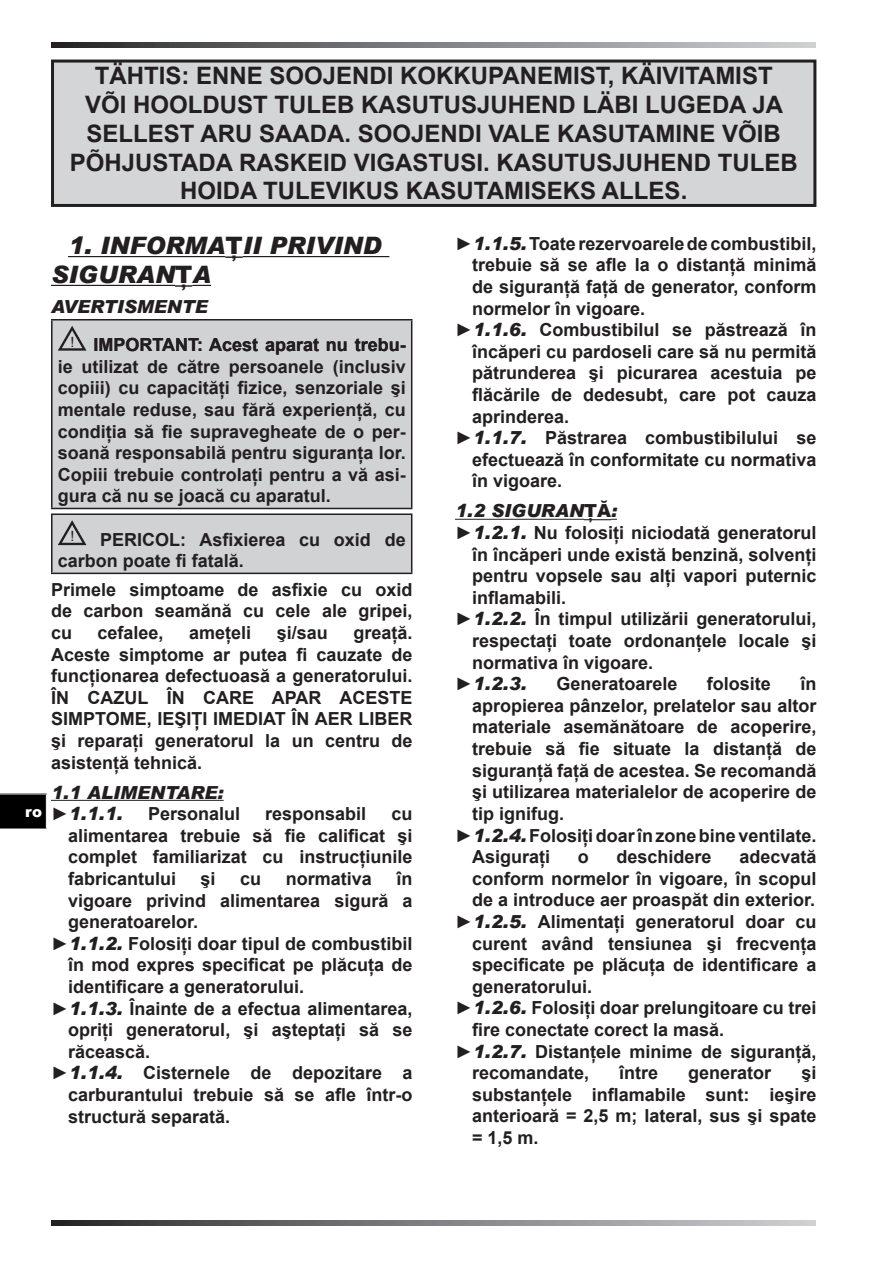
<style>
.page{position:relative;width:893px;height:1263px;background:#fff}
.page>*{position:absolute;margin:0;border:0;box-sizing:border-box;transform-origin:0 0}
.t1{font:700 24px/28.8px "Arial";color:#231f20;text-align:center}
.t2{font:italic 900 24px/28.8px "Arial";color:#231f20}
.t3{font:700 18px/21.6px "Arial";color:#231f20;text-align:justify}
.t4{font:italic 900 18px "Arial";color:#231f20}
.t5{font:900 15px "Arial";color:#fff}
.t6{font:14.1px "Arial";color:#231f20}
.s1{font-style:normal}
.s2{font-weight:700;font-style:normal}
.s3{font-weight:900;font-style:italic}
</style>
<div class="page">
<hr style="left:68px;top:256px;width:157px;height:1px;background:#231f20">
<svg style="left:225px;top:256px;width:18px;height:2px"></svg>
<hr style="left:243px;top:256px;width:146px;height:1px;background:#231f20">
<hr style="left:51px;top:285px;width:124px;height:1px;background:#231f20">
<svg style="left:175px;top:285px;width:36px;height:2px"></svg>
<hr style="left:51px;top:800px;width:173px;height:1px;background:#231f20">
<div style="left:52px;top:320px;width:360px;height:188px;background:#d1d2d4"></div>
<hr style="left:51px;top:319px;width:361px;height:1px;background:#231f20">
<hr style="left:51px;top:320px;width:2px;height:188px;background:#231f20">
<hr style="left:411px;top:320px;width:1px;height:188px;background:#231f20">
<hr style="left:51px;top:508px;width:361px;height:1px;background:#231f20">
<svg style="left:58px;top:326px;width:28px;height:25px"></svg>
<div style="left:52px;top:514px;width:360px;height:59px;background:#d1d2d4"></div>
<hr style="left:51px;top:513px;width:361px;height:2px;background:#231f20">
<hr style="left:51px;top:515px;width:2px;height:58px;background:#231f20">
<hr style="left:411px;top:515px;width:1px;height:58px;background:#231f20">
<hr style="left:51px;top:573px;width:361px;height:1px;background:#231f20">
<svg style="left:58px;top:520px;width:28px;height:25px"></svg>
<hr style="left:455px;top:519px;width:129px;height:1px;background:#231f20">
<svg style="left:584px;top:519px;width:33px;height:1px"></svg>
<div style="left:53px;top:61px;width:762px;height:144px;background:#d4d5d7"></div>
<div style="left:51px;top:60px;width:765px;height:147px;border:3px solid #231f20"></div>
<svg style="left:51px;top:1221px;width:765px;height:5px;background:#7d7e80"></svg>
<svg style="left:51px;top:43px;width:765px;height:5px;background:#7d7e80"></svg>
<div style="left:0;top:794px;width:46px;height:35px;background:#000"></div>
<hr style="left:0;top:828px;width:47px;height:1px;background:#fff">
<p class="t1" style="left:70px;top:62px;width:730px">TÄHTIS: ENNE SOOJENDI KOKKUPANEMIST, KÄIVITAMIST<br>VÕI HOOLDUST TULEB KASUTUSJUHEND LÄBI LUGEDA JA SELLEST ARU SAADA. SOOJENDI VALE KASUTAMINE VÕIB PÕHJUSTADA RASKEID VIGASTUSI. KASUTUSJUHEND TULEB HOIDA TULEVIKUS KASUTAMISEKS ALLES.</p>
<p class="t5" style="left:25px;top:801px;width:18px">ro</p>
<p class="t2" style="left:51px;top:231px;width:332px;text-indent:17px">1. INFORMA<span class="s1">Ţ</span>II PRIVIND<br>SIGURAN<span class="s1">Ţ</span>A</p>
<p class="t4" style="left:51px;top:295px;width:158px">AVERTISMENTE</p>
<p class="t6" style="left:70px;top:332px;width:5px">!</p>
<p class="t3" style="left:58px;top:335px;width:349px;text-indent:36px">IMPORTANT: Acest aparat nu trebu&shy;ie utilizat de către persoanele (inclusiv copiii) cu capacităţi fizice, senzoriale şi mentale reduse, sau fără experienţă, cu condiţia să fie supravegheate de o per&shy;soană responsabilă pentru siguranţa lor.<br>Copiii trebuie controlaţi pentru a vă asi&shy;gura că nu se joacă cu aparatul.</p>
<p class="t6" style="left:70px;top:527px;width:5px">!</p>
<p class="t3" style="left:58px;top:529px;width:349px;text-indent:42px">PERICOL: Asfixierea cu oxid de carbon poate fi fatală.</p>
<p class="t3" style="left:51px;top:579px;width:363px">Primele simptoame de asfixie cu oxid de carbon seamănă cu cele ale gripei, cu</p>
<p class="t3" style="left:51px;top:622px;width:363px;text-indent:302px">greaţă.<br>Aceste simptome ar putea fi cauzate de funcţionarea defectuoasă a generatorului.<br>ÎN CAZUL ÎN CARE APAR ACESTE SIMPTOME, IEŞIŢI IMEDIAT ÎN AER LIBER şi reparaţi generatorul la un centru de asistenţă tehnică.</p>
<p class="t4" style="left:51px;top:781px;width:174px">1.1 ALIMENTARE:</p>
<p class="t4" style="left:51px;top:802px;width:73px"><span class="s2">►</span>1.1.1.</p>
<p class="t3" style="left:148px;top:804px;width:94px">Personalul</p>
<p class="t3" style="left:265px;top:804px;width:103px">responsabil</p>
<p class="t3" style="left:98px;top:622px;width:68px">cefalee,</p>
<p class="t3" style="left:189px;top:622px;width:64px">ameţeli</p>
<p class="t3" style="left:277px;top:622px;width:53px">şi/sau</p>
<p class="t3" style="left:68px;top:804px;width:346px;text-indent:323px">cu alimentarea trebuie să fie calificat şi complet familiarizat cu instrucţiunile fabricantului</p>
<p class="t3" style="left:68px;top:868px;width:346px;text-indent:328px">în vigoare privind alimentarea sigură a generatoarelor.</p>
<p class="t3" style="left:68px;top:933px;width:346px;text-indent:-17px">►<span class="s3">1.1.2.</span> Folosiţi doar tipul de combustibil în mod expres specificat pe plăcuţa de identificare a generatorului.</p>
<p class="t3" style="left:68px;top:998px;width:346px;text-indent:-17px">►<span class="s3">1.1.3.</span> Înainte de a efectua alimentarea, opriţi generatorul, şi aşteptaţi să se răcească.</p>
<p class="t3" style="left:68px;top:1063px;width:346px;text-indent:-17px">►<span class="s3">1.1.4.</span> Cisternele de depozitare a carburantului trebuie să se afle într-o structură separată.</p>
<p class="t3" style="left:201px;top:868px;width:17px">şi</p>
<p class="t3" style="left:240px;top:868px;width:23px">cu</p>
<p class="t3" style="left:286px;top:868px;width:88px">normativa</p>
<p class="t3" style="left:472px;top:233px;width:346px;text-indent:-17px">►<span class="s3">1.1.5.</span> Toate rezervoarele de combustibil, trebuie să se afle la o distanţă minimă de siguranţă faţă de generator, conform normelor în vigoare.</p>
<p class="t3" style="left:472px;top:320px;width:346px;text-indent:-17px">►<span class="s3">1.1.6.</span> Combustibilul se păstrează în încăperi cu pardoseli care să nu permită pătrunderea şi picurarea acestuia pe flăcările de dedesubt, care pot cauza aprinderea.</p>
<p class="t3" style="left:472px;top:428px;width:346px;text-indent:-17px">►<span class="s3">1.1.7.</span> Păstrarea combustibilului se efectuează în conformitate cu normativa în vigoare.</p>
<p class="t4" style="left:455px;top:500px;width:163px">1.2 SIGURAN<span class="s1">ŢĂ</span>:</p>
<p class="t3" style="left:472px;top:522px;width:346px;text-indent:-17px">►<span class="s3">1.2.1.</span> Nu folosiţi niciodată generatorul în încăperi unde există benzină, solvenţi pentru vopsele sau alţi vapori puternic inflamabili.</p>
<p class="t3" style="left:472px;top:609px;width:346px;text-indent:-17px">►<span class="s3">1.2.2.</span> În timpul utilizării generatorului, respectaţi toate ordonanţele locale şi normativa în vigoare.</p>
<p class="t4" style="left:455px;top:673px;width:73px"><span class="s2">►</span>1.2.3.</p>
<p class="t3" style="left:556px;top:674px;width:123px">Generatoarele</p>
<p class="t3" style="left:707px;top:674px;width:66px">folosite</p>
<p class="t3" style="left:472px;top:674px;width:346px;text-indent:328px">în apropierea pânzelor, prelatelor sau altor materiale asemănătoare de acoperire, trebuie să fie situate la distanţă de siguranţă faţă de acestea. Se recomandă şi utilizarea materialelor de acoperire de tip ignifug.</p>
<p class="t3" style="left:472px;top:825px;width:346px;text-indent:-17px">►<span class="s3">1.2.4.</span>Folosiţi doar în zone bine ventilate.<br>Asiguraţi</p>
<p class="t3" style="left:472px;top:846px;width:346px;text-indent:267px">adecvată conform normelor în vigoare, în scopul de a introduce aer proaspăt din exterior.</p>
<p class="t3" style="left:472px;top:911px;width:346px;text-indent:-17px">►<span class="s3">1.2.5.</span> Alimentaţi generatorul doar cu curent având tensiunea şi frecvenţa specificate pe plăcuţa de identificare a generatorului.</p>
<p class="t3" style="left:472px;top:998px;width:346px;text-indent:-17px">►<span class="s3">1.2.6.</span> Folosiţi doar prelungitoare cu trei fire conectate corect la masă.</p>
<p class="t3" style="left:472px;top:1041px;width:346px;text-indent:-17px">►<span class="s3">1.2.7.</span> Distanţele minime de siguranţă, recomandate,</p>
<p class="t3" style="left:578px;top:846px;width:12px">o</p>
<p class="t3" style="left:617px;top:846px;width:97px">deschidere</p>
<p class="t3" style="left:619px;top:1062px;width:41px">între</p>
<p class="t3" style="left:688px;top:1062px;width:85px">generator</p>
<p class="t3" style="left:472px;top:1062px;width:346px;text-indent:329px">şi substanţele inflamabile sunt: ieşire anterioară = 2,5 m; lateral, sus şi spate = 1,5 m.</p>
</div>
